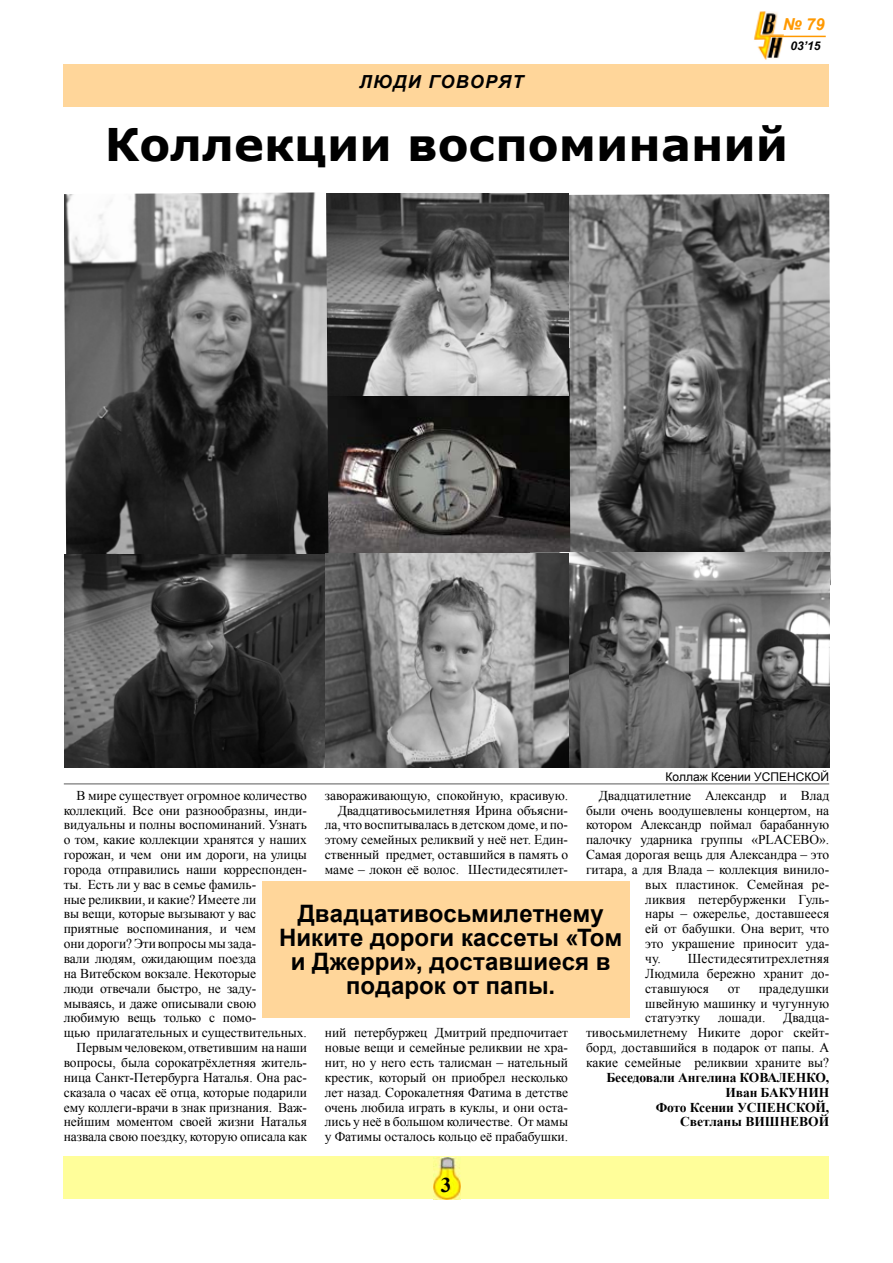
<style>
.page{position:relative;width:893px;height:1263px;background:#fff}
.page>*{position:absolute;margin:0;border:0;box-sizing:border-box;transform-origin:0 0}
.t1{font:700 45px "Verdana";color:#000}
.t2{font:700 24px/24px "Arial";color:#000;text-align:center}
.t3{font:700 21px "Times New Roman";color:#000}
.t4{font:italic 700 18px "Arial";letter-spacing:.075em;color:#000}
.t5{font:italic 700 16.5px "Arial";color:#f90}
.t6{font:13.5px/14.9px "Times New Roman";letter-spacing:-.005em;color:#000;text-align:justify}
.t7{font:700 13.5px/14.9px "Times New Roman";letter-spacing:-.01em;color:#000;text-align:right}
.t8{font:12px "Arial";color:#000}
.t9{font:italic 700 12px "Arial";color:#000}
</style>
<div class="page">
<div style="left:64px;top:1157px;width:765px;height:42px;background:#fffe9a"></div>
<img style="left:433px;top:1157px;width:27px;height:42px">
<img style="left:754px;top:11px;width:29px;height:49px">
<hr style="left:770px;top:36px;width:56px;height:1px;background:#f90">
<div style="left:64px;top:64px;width:765px;height:42px;background:#ffd69a"></div>
<img style="left:328px;top:395px;width:241px;height:159px">
<div style="left:263px;top:881px;width:367px;height:137px;background:#ffd69a"></div>
<img style="left:569px;top:194px;width:262px;height:392px">
<img style="left:531px;top:553px;width:298px;height:214px">
<img style="left:328px;top:194px;width:241px;height:201px">
<img style="left:64px;top:192px;width:264px;height:363px">
<img style="left:64px;top:555px;width:262px;height:213px">
<img style="left:326px;top:554px;width:243px;height:214px">
<hr style="left:64px;top:783px;width:765px;height:1px;background:#5a5a5a">
<h3 class="t4" style="left:360px;top:69px;width:165px">ЛЮДИ ГОВОРЯТ</h3>
<p class="t5" style="left:783px;top:13px;width:43px">№ 79</p>
<p class="t9" style="left:790px;top:37px;width:32px">03’15</p>
<h1 class="t1" style="left:105px;top:113px;width:685px">Коллекции воспоминаний</h1>
<p class="t8" style="left:666px;top:768px;width:165px">Коллаж Ксении УСПЕНСКОЙ</p>
<p class="t6" style="left:599px;top:787px;width:232px">Двадцатилетние Александр и Влад</p>
<p class="t6" style="left:586px;top:802px;width:245px">были очень воодушевлены концертом, на</p>
<p class="t6" style="left:586px;top:817px;width:245px">котором Александр поймал барабанную</p>
<p class="t6" style="left:586px;top:832px;width:245px">палочку ударника группы «PLACEBO».</p>
<p class="t6" style="left:586px;top:847px;width:245px">Самая дорогая вещь для Александра – это</p>
<p class="t6" style="left:586px;top:862px;width:245px">гитара, а для Влада – коллекция винило-</p>
<p class="t6" style="left:645px;top:876px;width:185px">вых пластинок. Семейная ре-</p>
<p class="t6" style="left:645px;top:891px;width:185px">ликвия петербурженки Гуль-</p>
<p class="t6" style="left:645px;top:906px;width:185px">нары – ожерелье, доставшееся</p>
<p class="t6" style="left:645px;top:921px;width:185px">ей от бабушки. Она верит, что</p>
<p class="t6" style="left:645px;top:936px;width:185px">это украшение приносит уда-</p>
<p class="t6" style="left:645px;top:951px;width:185px">чу. Шестидесятитрехлетняя</p>
<p class="t6" style="left:645px;top:966px;width:185px">Людмила бережно хранит до-</p>
<p class="t6" style="left:645px;top:980px;width:65px">ставшуюся</p>
<p class="t6" style="left:728px;top:980px;width:14px">от</p>
<p class="t6" style="left:325px;top:787px;width:245px;text-align:right">завораживающую, спокойную, красивую.<br>Двадцативосьмилетняя Ирина объясни&shy;ла, что воспитывалась в детском доме, и по&shy;этому семейных реликвий у неё нет. Един&shy;ственный предмет, оставшийся в память о маме – локон её волос. Шестидесятилет-</p>
<p class="t6" style="left:77px;top:787px;width:232px">В мире существует огромное количество</p>
<p class="t6" style="left:64px;top:802px;width:245px">коллекций. Все они разнообразны, инди-</p>
<p class="t6" style="left:64px;top:817px;width:245px">видуальны и полны воспоминаний. Узнать</p>
<p class="t6" style="left:64px;top:832px;width:245px">о том, какие коллекции хранятся у наших</p>
<p class="t6" style="left:64px;top:847px;width:245px">горожан, и чем они им дороги, на улицы</p>
<p class="t6" style="left:64px;top:862px;width:245px">города отправились наши корреспонден-</p>
<p class="t6" style="left:64px;top:876px;width:194px">ты. Есть ли у вас в семье фамиль-</p>
<p class="t6" style="left:64px;top:891px;width:194px">ные реликвии, и какие? Имеете ли</p>
<p class="t6" style="left:64px;top:906px;width:194px">вы вещи, которые вызывают у вас</p>
<p class="t6" style="left:64px;top:921px;width:194px">приятные воспоминания, и чем</p>
<p class="t6" style="left:64px;top:936px;width:194px">они дороги? Эти вопросы мы зада-</p>
<p class="t6" style="left:64px;top:951px;width:194px">вали людям, ожидающим поезда</p>
<p class="t6" style="left:64px;top:966px;width:194px">на Витебском вокзале. Некоторые</p>
<p class="t6" style="left:64px;top:980px;width:194px">люди отвечали быстро, не заду-</p>
<p class="t6" style="left:64px;top:995px;width:194px">мываясь, и даже описывали свою</p>
<p class="t6" style="left:64px;top:1010px;width:194px">любимую вещь только с помо-</p>
<p class="t6" style="left:64px;top:1025px;width:245px">щью прилагательных и существительных.</p>
<p class="t6" style="left:77px;top:1040px;width:232px">Первым человеком, ответившим на наши</p>
<p class="t6" style="left:64px;top:1055px;width:245px">вопросы, была сорокатрёхлетняя житель-</p>
<p class="t6" style="left:64px;top:1070px;width:245px">ница Санкт-Петербурга Наталья. Она рас-</p>
<p class="t6" style="left:64px;top:1084px;width:245px">сказала о часах её отца, которые подарили</p>
<p class="t6" style="left:64px;top:1099px;width:245px">ему коллеги-врачи в знак признания. Важ-</p>
<p class="t6" style="left:64px;top:1114px;width:245px">нейшим моментом своей жизни Наталья</p>
<p class="t6" style="left:64px;top:1129px;width:245px">назвала свою поездку, которую описала как</p>
<h2 class="t2" style="left:279px;top:902px;width:345px">Двадцативосьмилетнему<br>Никите дороги кассеты «Том и Джерри», доставшиеся в подарок от папы.</h2>
<p class="t6" style="left:645px;top:980px;width:185px;text-indent:113px">прадедушки швейную машинку и чугунную статуэтку</p>
<p class="t6" style="left:586px;top:1010px;width:245px;text-indent:197px">Двадца&shy;тивосьмилетнему Никите дорог скейт&shy;борд, доставшийся в подарок от папы. А какие семейные реликвии храните вы?</p>
<p class="t7" style="left:606px;top:1069px;width:224px">Беседовали Ангелина КОВАЛЕНКО,<br>Иван БАКУНИН<br>Фото Ксении УСПЕНСКОЙ,<br>Светланы ВИШНЕВОЙ</p>
<p class="t6" style="left:718px;top:1010px;width:49px">лошади.</p>
<p class="t6" style="left:325px;top:1025px;width:245px">ний петербуржец Дмитрий предпочитает новые вещи и семейные реликвии не хра&shy;нит, но у него есть талисман – нательный крестик, который он приобрел несколько лет назад. Сорокалетняя Фатима в детстве очень любила играть в куклы, и они оста&shy;лись у неё в большом количестве. От мамы у Фатимы осталось кольцо её прабабушки.</p>
<h3 class="t3" style="left:441px;top:1171px;width:12px">3</h3>
</div>
